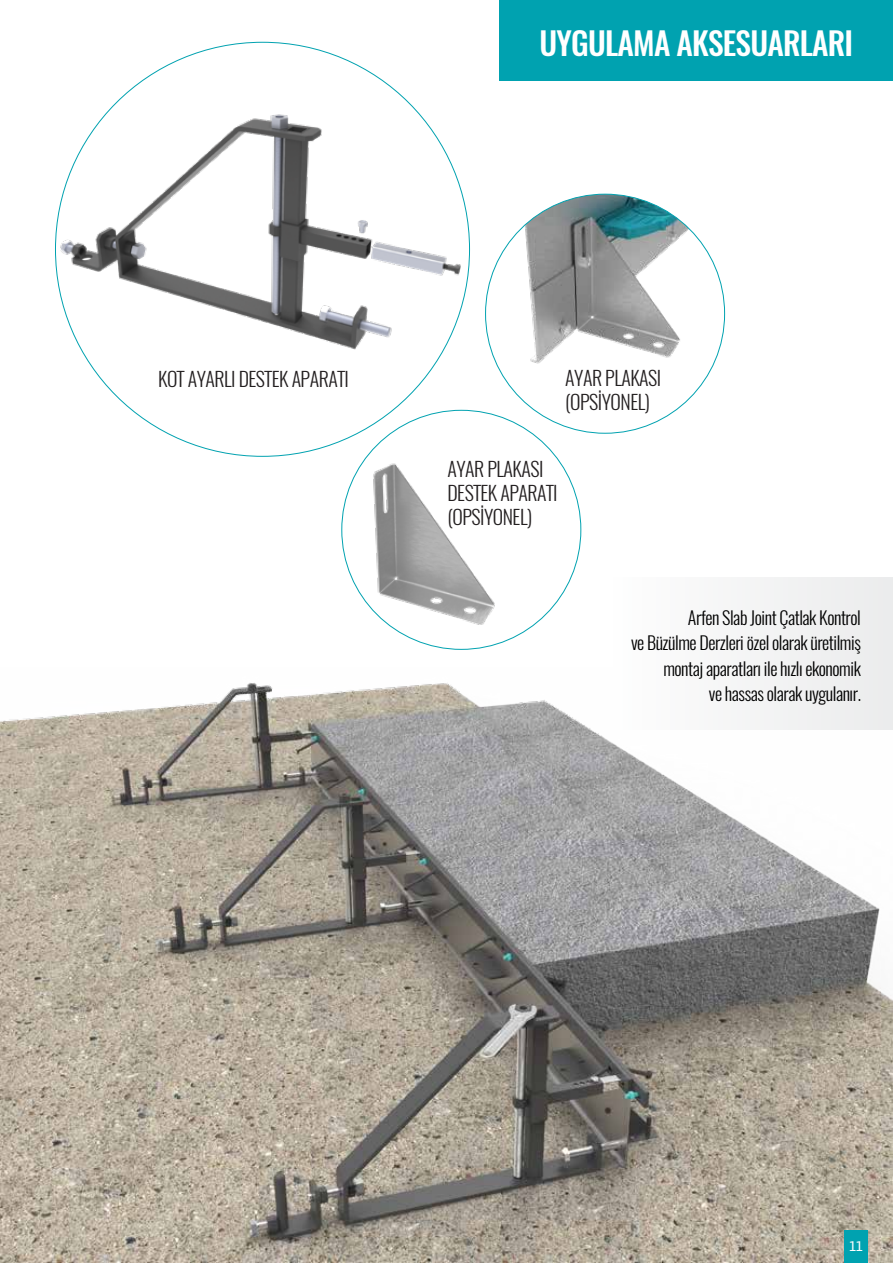
<style>
.page{position:relative;width:893px;height:1263px;background:#fff}
.page>*{position:absolute;margin:0;border:0;box-sizing:border-box;transform-origin:0 0}
.t1{font:500 31.65px "Oswald";letter-spacing:-.025em;color:#fff}
.t2{font:300 19.8px/23.9px "Oswald";letter-spacing:-.025em;color:#231f20}
.t3{font:300 18px/25.5px "Oswald";letter-spacing:-.025em;color:#000;text-align:right}
.t4{font:13.65px "Flama";color:#fff}
</style>
<div class="page">
<div style="left:585px;top:577px;width:308px;height:152px;background:#f5f5f6"></div>
<img style="left:0;top:683px;width:893px;height:580px">
<div style="left:844px;top:1231px;width:24px;height:32px;background:#00a2b0"></div>
<img style="left:486px;top:194px;width:239px;height:188px">
<img style="left:342px;top:441px;width:226px;height:203px">
<img style="left:55px;top:88px;width:414px;height:290px">
<div style="left:499px;top:0;width:394px;height:81px;background:#00a2b0"></div>
<h1 class="t1" style="left:540px;top:21px;width:315px">UYGULAMA AKSESUARLARI</h1>
<p class="t2" style="left:158px;top:367px;width:192px">KOT AYARLI DESTEK APARATI</p>
<p class="t2" style="left:565px;top:366px;width:98px">AYAR PLAKASI (OPSİYONEL)</p>
<p class="t2" style="left:447px;top:457px;width:112px">AYAR PLAKASI<br>DESTEK APARATI (OPSİYONEL)</p>
<p class="t3" style="left:631px;top:604px;width:231px">Arfen Slab Joint Çatlak Kontrol<br>ve Büzülme Derzleri özel olarak üretilmiş montaj aparatları ile hızlı ekonomik<br>ve hassas olarak uygulanır.</p>
<p class="t4" style="left:849px;top:1237px;width:16px">11</p>
</div>
